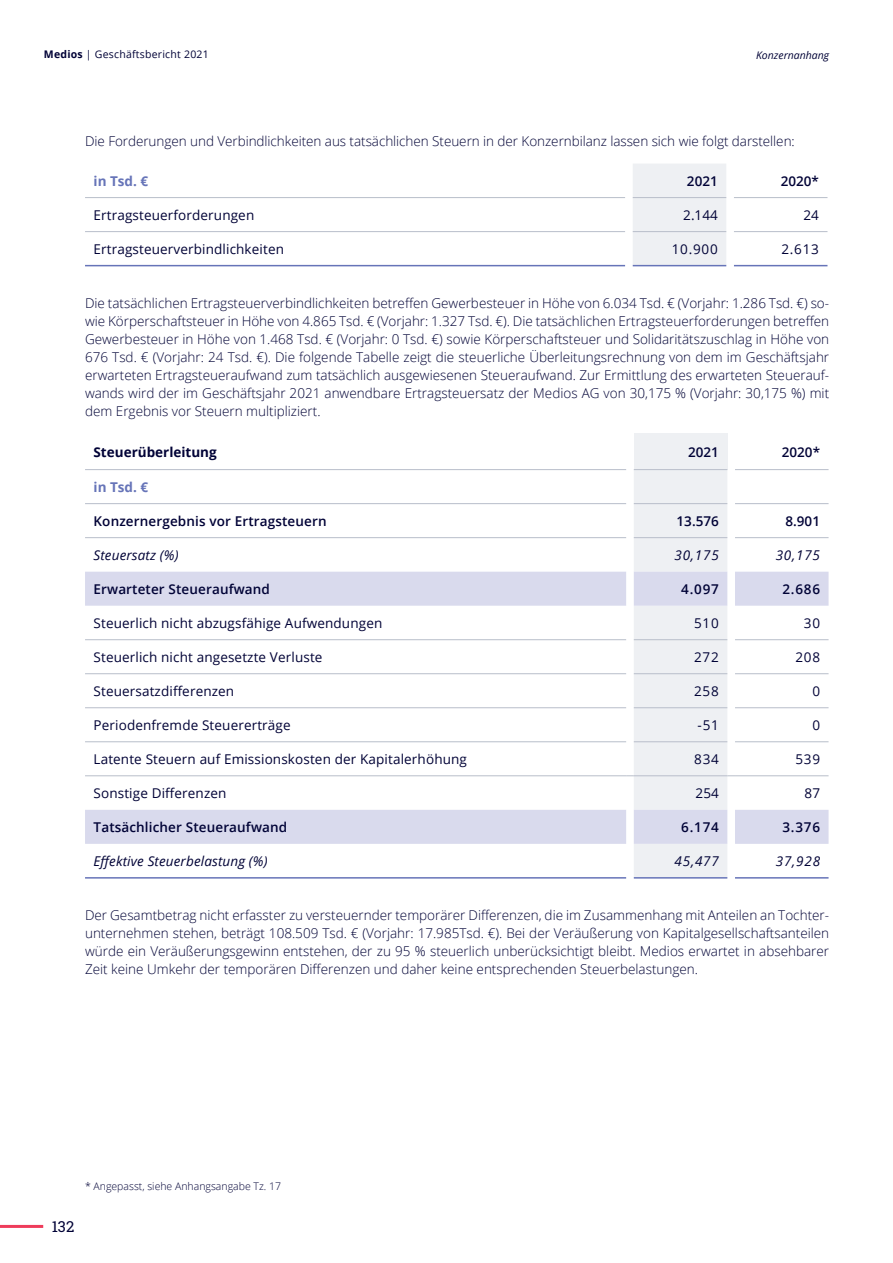
<style>
.page{position:relative;width:893px;height:1263px;background:#fff}
.page>*{position:absolute;margin:0;border:0;box-sizing:border-box;transform-origin:0 0}
.t1{font:15px "Roboto Slab";color:#000236}
.Fließtext_9_12{font:300 13.5px/18px "Open Sans";letter-spacing:-.005em;color:#000236;text-align:justify}
.Body_9_5_13{font:13.5px "Open Sans";letter-spacing:.01em;color:#000236}
.Body_9_5_13-2{font:600 13.5px "Open Sans";letter-spacing:.01em;color:#000236}
.Body_9_5_13-3{font:italic 13.5px "Open Sans";letter-spacing:.01em;color:#000236}
.t2{font:700 13.5px "Open Sans";color:#000236}
.t3{font:700 13.5px "Open Sans";color:#6674b8}
.Fließtext_9_12-2{font:300 10.5px "Open Sans";color:#000236}
.t4{font:10.5px "Open Sans";letter-spacing:.02em;color:#000236}
.Inhaltsverzeichnis-Z{font:italic 10.5px "Open Sans";color:#000236}
.s1{font-weight:700}
</style>
<div class="page">
<hr style="left:0;top:1225px;width:43px;height:3px;background:#ee3c5b">
<div style="left:633px;top:164px;width:93px;height:101px;background:#eef0f3"></div>
<hr style="left:85px;top:265px;width:540px;height:1px;background:#6674b8">
<hr style="left:633px;top:265px;width:93px;height:1px;background:#6674b8">
<hr style="left:734px;top:265px;width:93px;height:1px;background:#6674b8">
<hr style="left:85px;top:231px;width:540px;height:1px;background:#b8beca">
<hr style="left:633px;top:231px;width:93px;height:1px;background:#b8beca">
<hr style="left:734px;top:231px;width:93px;height:1px;background:#b8beca">
<hr style="left:85px;top:197px;width:540px;height:1px;background:#b8beca">
<hr style="left:633px;top:197px;width:93px;height:1px;background:#b8beca">
<hr style="left:734px;top:197px;width:93px;height:1px;background:#b8beca">
<div style="left:634px;top:434px;width:93px;height:36px;background:#eef0f3"></div>
<svg style="left:85px;top:572px;width:743px;height:272px"></svg>
<hr style="left:85px;top:775px;width:541px;height:1px;background:#b8beca">
<svg style="left:626px;top:470px;width:109px;height:408px;background:#edeef3"></svg>
<hr style="left:735px;top:775px;width:93px;height:1px;background:#b8beca">
<hr style="left:85px;top:707px;width:541px;height:1px;background:#b8beca">
<hr style="left:634px;top:707px;width:93px;height:1px;background:#b8beca">
<hr style="left:735px;top:707px;width:93px;height:1px;background:#b8beca">
<hr style="left:85px;top:741px;width:541px;height:1px;background:#b8beca">
<hr style="left:634px;top:741px;width:93px;height:1px;background:#b8beca">
<hr style="left:735px;top:741px;width:93px;height:1px;background:#b8beca">
<hr style="left:85px;top:877px;width:541px;height:1px;background:#6674b8">
<hr style="left:634px;top:877px;width:93px;height:1px;background:#6674b8">
<hr style="left:735px;top:877px;width:93px;height:1px;background:#6674b8">
<hr style="left:85px;top:469px;width:541px;height:1px;background:#b8beca">
<hr style="left:634px;top:469px;width:93px;height:1px;background:#b8beca">
<hr style="left:735px;top:469px;width:93px;height:1px;background:#b8beca">
<hr style="left:85px;top:503px;width:541px;height:1px;background:#b8beca">
<hr style="left:634px;top:503px;width:93px;height:1px;background:#b8beca">
<hr style="left:735px;top:503px;width:93px;height:1px;background:#b8beca">
<hr style="left:85px;top:537px;width:541px;height:1px;background:#b8beca">
<hr style="left:634px;top:537px;width:93px;height:1px;background:#b8beca">
<hr style="left:735px;top:537px;width:93px;height:1px;background:#b8beca">
<hr style="left:85px;top:639px;width:541px;height:1px;background:#b8beca">
<hr style="left:85px;top:673px;width:541px;height:1px;background:#b8beca">
<hr style="left:634px;top:673px;width:93px;height:1px;background:#b8beca">
<hr style="left:735px;top:673px;width:93px;height:1px;background:#b8beca">
<hr style="left:634px;top:639px;width:93px;height:1px;background:#b8beca">
<hr style="left:735px;top:639px;width:93px;height:1px;background:#b8beca">
<p class="t4" style="left:44px;top:47px;width:166px"><span class="s1">Medios</span> | Geschäftsbericht 2021</p>
<p class="Inhaltsverzeichnis-Z" style="left:756px;top:48px;width:75px">Konzernanhang</p>
<p class="Fließtext_9_12" style="left:85px;top:131px;width:711px">Die Forderungen und Verbindlichkeiten aus tatsächlichen Steuern in der Konzernbilanz lassen sich wie folgt darstellen:</p>
<p class="t3" style="left:94px;top:171px;width:56px">in Tsd. €</p>
<p class="Body_9_5_13-2" style="left:687px;top:172px;width:32px">2021</p>
<p class="Body_9_5_13-2" style="left:781px;top:172px;width:40px">2020*</p>
<p class="Body_9_5_13" style="left:94px;top:206px;width:162px">Ertragsteuerforderungen</p>
<p class="Body_9_5_13" style="left:683px;top:206px;width:36px">2.144</p>
<p class="Body_9_5_13" style="left:803px;top:206px;width:17px">24</p>
<p class="Body_9_5_13" style="left:94px;top:240px;width:192px">Ertragsteuerverbindlichkeiten</p>
<p class="Body_9_5_13" style="left:672px;top:240px;width:48px">10.900</p>
<p class="Body_9_5_13" style="left:781px;top:240px;width:39px">2.613</p>
<p class="Fließtext_9_12" style="left:85px;top:293px;width:746px">Die tatsächlichen Ertragsteuerverbindlichkeiten betreffen Gewerbesteuer in Höhe von 6.034 Tsd. € (Vorjahr: 1.286 Tsd. €) so&shy;wie Körperschaftsteuer in Höhe von 4.865 Tsd. € (Vorjahr: 1.327 Tsd. €). Die tatsächlichen Ertragsteuerforderungen betreffen Gewerbesteuer in Höhe von 1.468 Tsd. € (Vorjahr: 0 Tsd. €) sowie Körperschaftsteuer und Solidaritätszuschlag in Höhe von 676 Tsd. € (Vorjahr: 24 Tsd. €). Die folgende Tabelle zeigt die steuerliche Überleitungsrechnung von dem im Geschäftsjahr erwarteten Ertragsteueraufwand zum tatsächlich ausgewiesenen Steueraufwand. Zur Ermittlung des erwarteten Steuerauf&shy;wands wird der im Geschäftsjahr 2021 anwendbare Ertragsteuersatz der Medios AG von 30,175 % (Vorjahr: 30,175 %) mit dem Ergebnis vor Steuern multipliziert.</p>
<p class="t2" style="left:94px;top:442px;width:125px">Steuerüberleitung</p>
<p class="Body_9_5_13-2" style="left:688px;top:443px;width:32px">2021</p>
<p class="Body_9_5_13-2" style="left:782px;top:443px;width:40px">2020*</p>
<p class="t3" style="left:94px;top:477px;width:56px">in Tsd. €</p>
<p class="Body_9_5_13-2" style="left:94px;top:512px;width:235px">Konzernergebnis vor Ertragsteuern</p>
<p class="Body_9_5_13-2" style="left:677px;top:512px;width:44px">13.576</p>
<p class="Body_9_5_13-2" style="left:785px;top:512px;width:36px">8.901</p>
<p class="Body_9_5_13-3" style="left:94px;top:546px;width:87px">Steuersatz (%)</p>
<p class="Body_9_5_13-3" style="left:674px;top:546px;width:46px">30,175</p>
<p class="Body_9_5_13-3" style="left:776px;top:546px;width:46px">30,175</p>
<p class="Body_9_5_13-2" style="left:94px;top:580px;width:178px">Erwarteter Steueraufwand</p>
<p class="Body_9_5_13-2" style="left:681px;top:580px;width:39px">4.097</p>
<p class="Body_9_5_13-2" style="left:782px;top:580px;width:39px">2.686</p>
<p class="Body_9_5_13" style="left:94px;top:614px;width:290px">Steuerlich nicht abzugsfähige Aufwendungen</p>
<p class="Body_9_5_13" style="left:694px;top:614px;width:26px">510</p>
<p class="Body_9_5_13" style="left:804px;top:614px;width:18px">30</p>
<p class="Body_9_5_13" style="left:94px;top:648px;width:230px">Steuerlich nicht angesetzte Verluste</p>
<p class="Body_9_5_13" style="left:694px;top:648px;width:26px">272</p>
<p class="Body_9_5_13" style="left:795px;top:648px;width:26px">208</p>
<p class="Body_9_5_13" style="left:94px;top:682px;width:142px">Steuersatzdifferenzen</p>
<p class="Body_9_5_13" style="left:694px;top:682px;width:26px">258</p>
<p class="Body_9_5_13" style="left:812px;top:682px;width:9px">0</p>
<p class="Body_9_5_13" style="left:94px;top:716px;width:199px">Periodenfremde Steuererträge</p>
<p class="Body_9_5_13" style="left:697px;top:716px;width:23px">-51</p>
<p class="Body_9_5_13" style="left:812px;top:716px;width:9px">0</p>
<p class="Body_9_5_13" style="left:94px;top:750px;width:375px">Latente Steuern auf Emissionskosten der Kapitalerhöhung</p>
<p class="Body_9_5_13" style="left:694px;top:750px;width:26px">834</p>
<p class="Body_9_5_13" style="left:795px;top:750px;width:26px">539</p>
<p class="Body_9_5_13" style="left:94px;top:784px;width:134px">Sonstige Differenzen</p>
<p class="Body_9_5_13" style="left:695px;top:784px;width:25px">254</p>
<p class="Body_9_5_13" style="left:804px;top:784px;width:17px">87</p>
<p class="Body_9_5_13-2" style="left:94px;top:818px;width:195px">Tatsächlicher Steueraufwand</p>
<p class="Body_9_5_13-2" style="left:681px;top:818px;width:39px">6.174</p>
<p class="Body_9_5_13-2" style="left:782px;top:818px;width:39px">3.376</p>
<p class="Body_9_5_13-3" style="left:94px;top:852px;width:176px">Effektive Steuerbelastung (%)</p>
<p class="Body_9_5_13-3" style="left:675px;top:852px;width:46px">45,477</p>
<p class="Body_9_5_13-3" style="left:776px;top:852px;width:46px">37,928</p>
<p class="Fließtext_9_12" style="left:85px;top:905px;width:746px">Der Gesamtbetrag nicht erfasster zu versteuernder temporärer Differenzen, die im Zusammenhang mit Anteilen an Tochter&shy;unternehmen stehen, beträgt 108.509 Tsd. € (Vorjahr: 17.985Tsd. €). Bei der Veräußerung von Kapitalgesellschaftsanteilen würde ein Veräußerungsgewinn entstehen, der zu 95 % steuerlich unberücksichtigt bleibt. Medios erwartet in absehbarer Zeit keine Umkehr der temporären Differenzen und daher keine entsprechenden Steuerbelastungen.</p>
<p class="t1" style="left:52px;top:1216px;width:24px">132</p>
<p class="Fließtext_9_12-2" style="left:85px;top:1179px;width:198px">* Angepasst, siehe Anhangsangabe Tz. 17</p>
</div>
